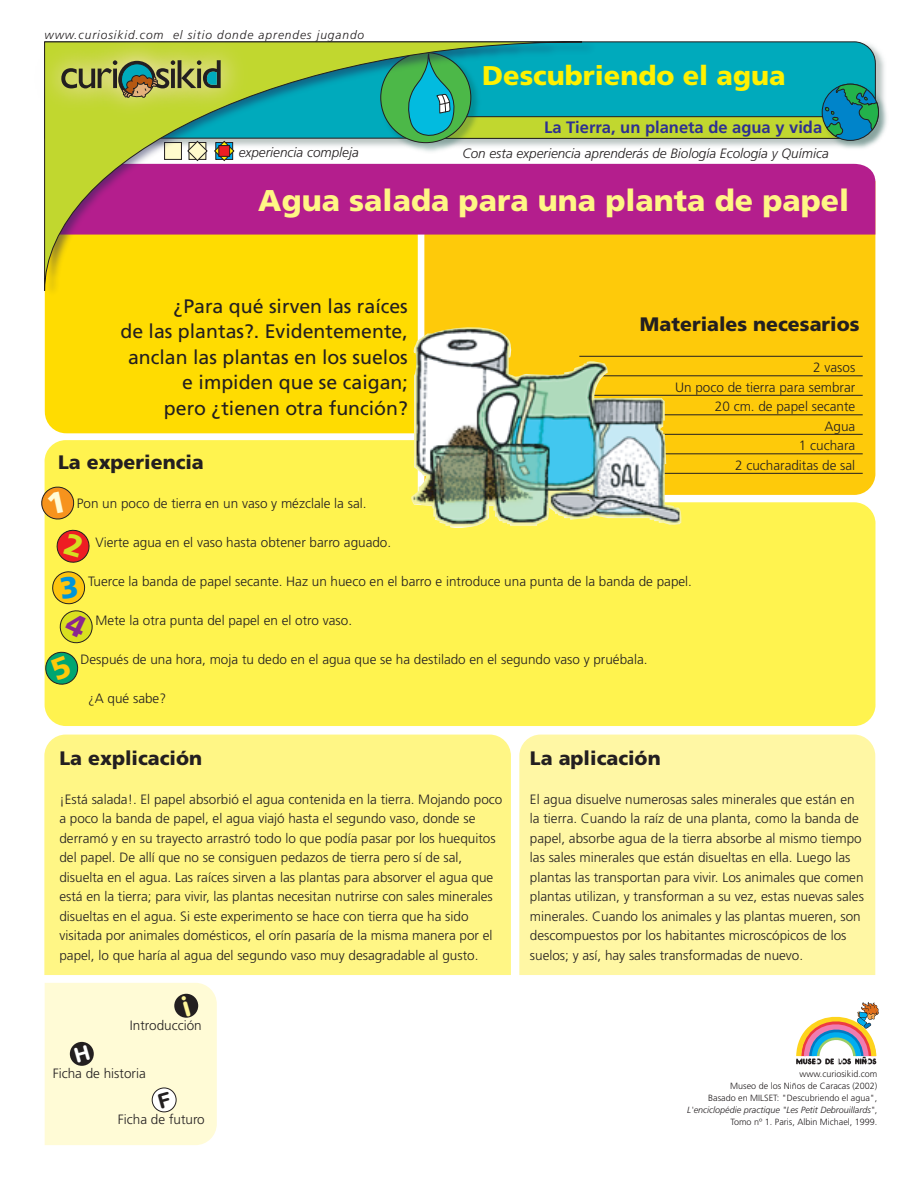
<style>
.page{position:relative;width:915px;height:1191px;background:#fff}
.page>*{position:absolute;margin:0;border:0;box-sizing:border-box;transform-origin:0 0}
.t1{font:900 30px "Frutiger";color:#fff685}
.t2{font:900 27px "Frutiger";color:#fff101}
.t3{font:19.5px/25.5px "Frutiger";color:#231f20;text-align:right}
.t4{font:900 19.5px "Frutiger";color:#231f20}
.t5{font:700 16.5px "Frutiger";color:#2e3092}
.t6{font:300 13.5px/19.5px "Frutiger";color:#231f20}
.t7{font:italic 300 13.5px "Frutiger";color:#231f20}
.t8{font:italic 300 12px "Frutiger";letter-spacing:.075em;color:#231f20}
.t9{font:300 9px/12px "Frutiger";color:#231f20;text-align:right}
.s1{font-style:italic}
</style>
<div class="page">
<img style="left:596px;top:48px;width:289px;height:99px">
<svg style="left:596px;top:41px;width:279px;height:11px;background:#10a1b0"></svg>
<div style="left:519px;top:734px;width:356px;height:241px;background:#fff7a4"></div>
<div style="left:44px;top:734px;width:466px;height:241px;background:#fff685"></div>
<div style="left:45px;top:440px;width:830px;height:286px;background:#fff34f"></div>
<div style="left:424px;top:234px;width:451px;height:261px;background:#feca0a"></div>
<div style="left:45px;top:296px;width:372px;height:137px;background:#ffdc01"></div>
<div style="left:596px;top:164px;width:279px;height:70px;background:#b41e8d"></div>
<svg style="left:796px;top:1002px;width:82px;height:62px"></svg>
<img style="left:821px;top:84px;width:66px;height:65px">
<svg style="left:596px;top:52px;width:282px;height:88px;background:#2aac99"></svg>
<img style="left:44px;top:41px;width:552px;height:255px">
<svg style="left:44px;top:41px;width:538px;height:250px;background:#ab906a"></svg>
<img style="left:44px;top:41px;width:10px;height:104px">
<img style="left:54px;top:41px;width:5px;height:104px">
<img style="left:214px;top:41px;width:65px;height:104px">
<img style="left:59px;top:41px;width:155px;height:111px">
<svg style="left:61px;top:60px;width:159px;height:38px;background:#919c53"></svg>
<hr style="left:579px;top:395px;width:283px;height:1px;background:#231f20">
<hr style="left:579px;top:375px;width:283px;height:1px;background:#231f20">
<hr style="left:579px;top:356px;width:283px;height:1px;background:#231f20">
<hr style="left:579px;top:414px;width:283px;height:1px;background:#231f20">
<hr style="left:579px;top:434px;width:283px;height:1px;background:#231f20">
<hr style="left:579px;top:453px;width:283px;height:1px;background:#231f20">
<hr style="left:579px;top:473px;width:283px;height:1px;background:#231f20">
<img style="left:411px;top:322px;width:270px;height:207px">
<svg style="left:41px;top:485px;width:34px;height:36px"></svg>
<svg style="left:55px;top:528px;width:36px;height:36px"></svg>
<div style="left:45px;top:983px;width:172px;height:162px;background:#fffbd6"></div>
<svg style="left:44px;top:570px;width:50px;height:117px;background:#ced544"></svg>
<p class="t8" style="left:44px;top:28px;width:321px">www.curiosikid.com el sitio donde aprendes jugando</p>
<p class="t2" style="left:482px;top:59px;width:305px">Descubriendo el agua</p>
<p class="t5" style="left:544px;top:118px;width:279px">La Tierra, un planeta de agua y vida</p>
<p class="t7" style="left:239px;top:144px;width:121px">experiencia compleja</p>
<p class="t7" style="left:462px;top:146px;width:368px">Con esta experiencia aprenderás de Biología Ecología y Química</p>
<p class="t1" style="left:258px;top:182px;width:592px">Agua salada para una planta de papel</p>
<p class="t3" style="left:120px;top:293px;width:289px">¿Para qué sirven las raíces<br>de las plantas?. Evidentemente, anclan las plantas en los suelos e impiden que se caigan;<br>pero ¿tienen otra función?</p>
<p class="t4" style="left:58px;top:450px;width:147px">La experiencia</p>
<p class="t6" style="left:77px;top:493px;width:291px">Pon un poco de tierra en un vaso y mézclale la sal.</p>
<p class="t6" style="left:95px;top:532px;width:297px">Vierte agua en el vaso hasta obtener barro aguado.</p>
<p class="t6" style="left:88px;top:571px;width:605px">Tuerce la banda de papel secante. Haz un hueco en el barro e introduce una punta de la banda de papel.</p>
<p class="t6" style="left:95px;top:610px;width:258px">Mete la otra punta del papel en el otro vaso.</p>
<p class="t6" style="left:80px;top:649px;width:568px">Después de una hora, moja tu dedo en el agua que se ha destilado en el segundo vaso y pruébala.</p>
<p class="t6" style="left:88px;top:688px;width:80px">¿A qué sabe?</p>
<p class="t4" style="left:639px;top:312px;width:221px">Materiales necesarios</p>
<p class="t6" style="left:675px;top:358px;width:182px;text-align:right">2 vasos<br>Un poco de tierra para sembrar<br>20 cm. de papel secante<br>Agua<br>1 cuchara<br>2 cucharaditas de sal</p>
<p class="t4" style="left:59px;top:746px;width:144px">La explicación</p>
<p class="t6" style="left:59px;top:789px;width:444px">¡Está salada!. El papel absorbió el agua contenida en la tierra. Mojando poco a poco la banda de papel, el agua viajó hasta el segundo vaso, donde se derramó y en su trayecto arrastró todo lo que podía pasar por los huequitos del papel. De allí que no se consiguen pedazos de tierra pero sí de sal, disuelta en el agua. Las raíces sirven a las plantas para absorver el agua que está en la tierra; para vivir, las plantas necesitan nutrirse con sales minerales disueltas en el agua. Si este experimento se hace con tierra que ha sido visitada por animales domésticos, el orín pasaría de la misma manera por el papel, lo que haría al agua del segundo vaso muy desagradable al gusto.</p>
<p class="t6" style="left:130px;top:1015px;width:73px">Introducción</p>
<p class="t6" style="left:53px;top:1063px;width:95px">Ficha de historia</p>
<p class="t6" style="left:118px;top:1109px;width:88px">Ficha de futuro</p>
<p class="t4" style="left:529px;top:746px;width:132px">La aplicación</p>
<p class="t6" style="left:529px;top:789px;width:335px">El agua disuelve numerosas sales minerales que están en la tierra. Cuando la raíz de una planta, como la banda de papel, absorbe agua de la tierra absorbe al mismo tiempo las sales minerales que están disueltas en ella. Luego las plantas las transportan para vivir. Los animales que comen plantas utilizan, y transforman a su vez, estas nuevas sales minerales. Cuando los animales y las plantas mueren, son descompuestos por los habitantes microscópicos de los suelos; y así, hay sales transformadas de nuevo.</p>
<p class="t9" style="left:687px;top:1067px;width:191px">www.curiosikid.com<br>Museo de los Niños de Caracas (2002)<br>Basado en MILSET: "Descubriendo el agua", <span class="s1">L'enciclopédie practique "Les Petit Debrouillards"</span>, Tomo nº 1. Paris, Albin Michael, 1999.</p>
</div>
